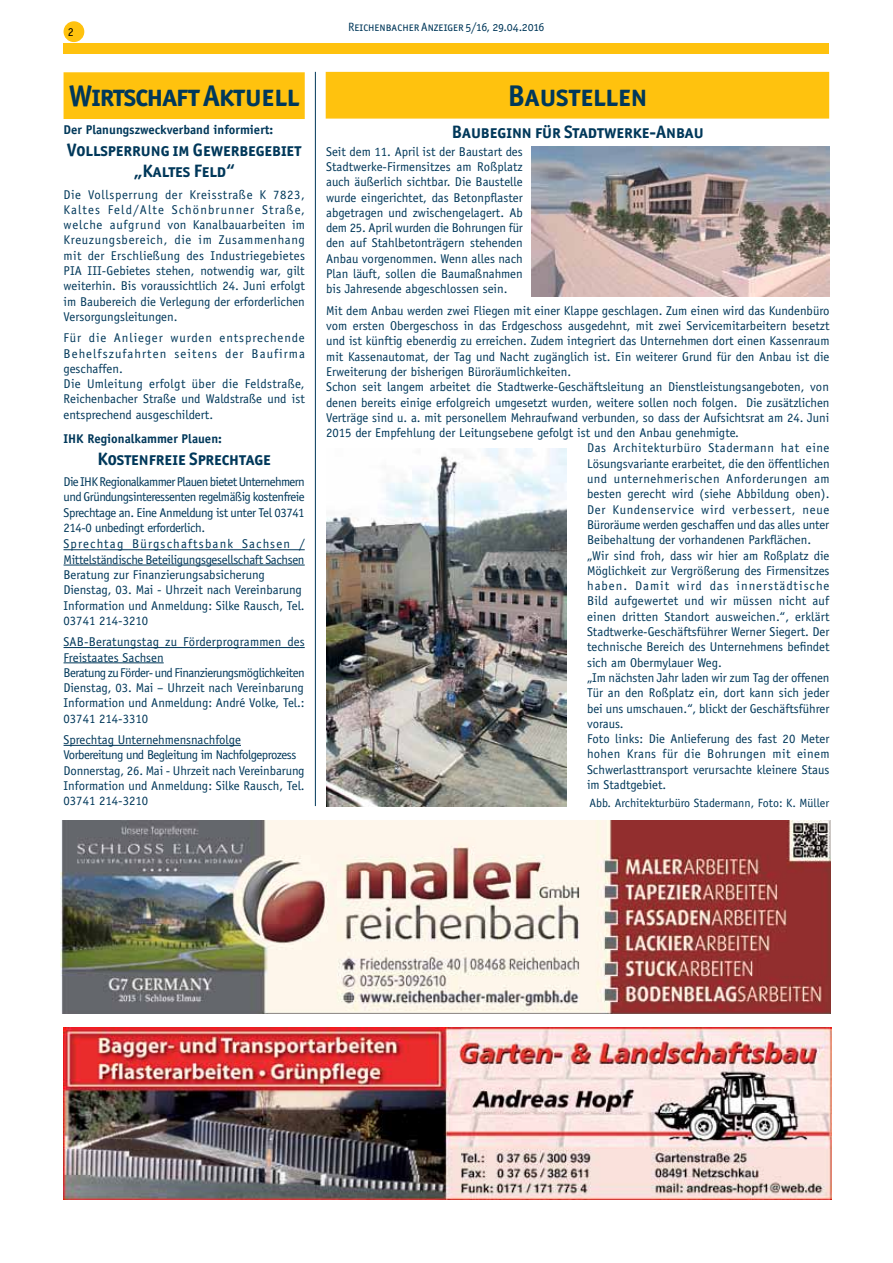
<style>
.page{position:relative;width:893px;height:1263px;background:#fff}
.page>*{position:absolute;margin:0;border:0;box-sizing:border-box;transform-origin:0 0}
.t1{font:30px "Officina San ITC Bold SC";letter-spacing:-.015em;color:#00385a}
.t2{font:18px/21.6px "Officina San ITC Bold SC";color:#00385a;text-align:center}
.t3{font:12.75px/15.3px "Officina Sans";color:#00385a;text-align:justify}
.t4{font:12.75px/15.3px "Officina Sans";letter-spacing:.03em;color:#00385a}
.t5{font:700 12.75px "Officina Sans";color:#00385a}
.t6{font:12.75px "Officina Sans";letter-spacing:.045em;color:#00385a}
.t7{font:12.75px "Officina Sans";letter-spacing:.04em;color:#00385a}
.t8{font:12.75px "Officina Sans";letter-spacing:.055em;color:#00385a}
.t9{font:12.75px "Officina Sans";letter-spacing:.025em;color:#00385a}
.t10{font:12.75px "Officina Sans";letter-spacing:.08em;color:#00385a}
.t11{font:12px "Officina Sans";color:#00385a}
.t12{font:12px "Officina San ITC Book SC";color:#00385a}
.t13{font:12px "Officina Sans";color:#000}
</style>
<div class="page">
<div style="left:64px;top:22px;width:20px;height:19px;background:#ffc20e;border-radius:50%"></div>
<div style="left:64px;top:21px;width:20px;height:21px;border:2px solid #ffc20e;border-radius:50%"></div>
<div style="left:64px;top:44px;width:765px;height:10px;background:#ffc20e"></div>
<div style="left:64px;top:72px;width:241px;height:47px;background:#ffc20e;border:2px solid #ffc20e"></div>
<hr style="left:64px;top:549px;width:241px;height:1px;background:#00385a">
<hr style="left:64px;top:565px;width:241px;height:1px;background:#00385a">
<hr style="left:64px;top:647px;width:241px;height:1px;background:#00385a">
<hr style="left:64px;top:662px;width:100px;height:1px;background:#00385a">
<hr style="left:64px;top:745px;width:177px;height:1px;background:#00385a">
<div style="left:326px;top:72px;width:503px;height:47px;background:#ffc20e;border:2px solid #ffc20e"></div>
<img style="left:531px;top:146px;width:298px;height:151px">
<img style="left:326px;top:449px;width:241px;height:357px">
<hr style="left:315px;top:72px;width:1px;height:734px;background:#00385a">
<img style="left:61px;top:821px;width:769px;height:193px">
<img style="left:64px;top:1027px;width:767px;height:172px">
<p class="t13" style="left:68px;top:25px;width:7px">2</p>
<h1 class="t1" style="left:69px;top:77px;width:232px">Wirtschaft Aktuell</h1>
<p class="t5" style="left:64px;top:122px;width:211px">Der Planungszweckverband informiert:</p>
<h2 class="t2" style="left:67px;top:138px;width:236px">Vollsperrung im Gewerbegebiet „Kaltes Feld“</h2>
<p class="t3" style="left:64px;top:187px;width:243px">Die Vollsperrung der Kreisstraße K 7823, Kaltes Feld/Alte Schönbrunner Straße, welche aufgrund von Kanalbauarbeiten im Kreuzungsbereich, die im Zusammenhang mit der Erschließung des Industriegebietes PIA III-Gebietes stehen, notwendig war, gilt weiterhin. Bis voraussichtlich 24. Juni erfolgt im Baubereich die Verlegung der erforderlichen Versorgungsleitungen.</p>
<p class="t4" style="left:64px;top:330px;width:243px">Für die Anlieger wurden entsprechende Behelfszufahrten seitens der Baufirma geschaffen.<br>Die Umleitung erfolgt über die Feldstraße, Reichenbacher Straße und Waldstraße und ist entsprechend ausgeschildert.</p>
<p class="t5" style="left:64px;top:431px;width:160px">IHK Regionalkammer Plauen:</p>
<h2 class="t2" style="left:97px;top:448px;width:175px">Kostenfreie Sprechtage</h2>
<p class="t3" style="left:64px;top:474px;width:243px">Die IHK Regionalkammer Plauen bietet Unternehmern und Gründungsinteressenten regelmäßig kostenfreie Sprechtage an. Eine Anmeldung ist unter Tel 03741<br>214-0 unbedingt erforderlich.</p>
<p class="t3" style="left:64px;top:536px;width:243px;text-align:left">Sprechtag Bürgschaftsbank Sachsen / Mittelständische Beteiligungsgesellschaft Sachsen Beratung zur Finanzierungsabsicherung Dienstag, 03. Mai - Uhrzeit nach Vereinbarung Information und Anmeldung: Silke Rausch, Tel.<br>03741 214-3210</p>
<p class="t3" style="left:64px;top:634px;width:243px;text-align:left">SAB-Beratungstag zu Förderprogrammen des Freistaates Sachsen<br>Beratung zu Förder- und Finanzierungsmöglichkeiten Dienstag, 03. Mai – Uhrzeit nach Vereinbarung Information und Anmeldung: André Volke, Tel.:<br>03741 214-3310</p>
<p class="t3" style="left:64px;top:732px;width:243px;text-align:left">Sprechtag Unternehmensnachfolge<br>Vorbereitung und Begleitung im Nachfolgeprozess Donnerstag, 26. Mai - Uhrzeit nach Vereinbarung Information und Anmeldung: Silke Rausch, Tel.<br>03741 214-3210</p>
<p class="t12" style="left:348px;top:20px;width:198px">Reichenbacher Anzeiger 5/16, 29.04.2016</p>
<h1 class="t1" style="left:508px;top:77px;width:141px">Baustellen</h1>
<h2 class="t2" style="left:452px;top:121px;width:253px">Baubeginn für Stadtwerke-Anbau</h2>
<p class="t3" style="left:326px;top:144px;width:198px">Seit dem 11. April ist der Baustart des Stadtwerke-Firmensitzes am Roßplatz auch äußerlich sichtbar. Die Baustelle wurde eingerichtet, das Betonpflaster abgetragen und zwischengelagert. Ab dem 25. April wurden die Bohrungen für den auf Stahlbetonträgern stehenden Anbau vorgenommen. Wenn alles nach Plan läuft, sollen die Baumaßnahmen bis Jahresende abgeschlossen sein.</p>
<p class="t3" style="left:326px;top:303px;width:505px">Mit dem Anbau werden zwei Fliegen mit einer Klappe geschlagen. Zum einen wird das Kundenbüro</p>
<p class="t3" style="left:326px;top:318px;width:505px">vom ersten Obergeschoss in das Erdgeschoss ausgedehnt, mit zwei Servicemitarbeitern besetzt</p>
<p class="t3" style="left:326px;top:333px;width:505px">und ist künftig ebenerdig zu erreichen. Zudem integriert das Unternehmen dort einen Kassenraum</p>
<p class="t3" style="left:326px;top:349px;width:505px">mit Kassenautomat, der Tag und Nacht zugänglich ist. Ein weiterer Grund für den Anbau ist die</p>
<p class="t3" style="left:326px;top:364px;width:246px">Erweiterung der bisherigen Büroräumlichkeiten.</p>
<p class="t3" style="left:326px;top:379px;width:504px">Schon seit langem arbeitet die Stadtwerke-Geschäftsleitung an Dienstleistungsangeboten, von</p>
<p class="t3" style="left:326px;top:395px;width:505px">denen bereits einige erfolgreich umgesetzt wurden, weitere sollen noch folgen. Die zusätzlichen</p>
<p class="t3" style="left:326px;top:410px;width:505px">Verträge sind u. a. mit personellem Mehraufwand verbunden, so dass der Aufsichtsrat am 24. Juni</p>
<p class="t3" style="left:326px;top:425px;width:414px">2015 der Empfehlung der Leitungsebene gefolgt ist und den Anbau genehmigte.</p>
<p class="t6" style="left:587px;top:441px;width:244px">Das Architekturbüro Stadermann hat eine</p>
<p class="t3" style="left:587px;top:456px;width:244px">Lösungsvariante erarbeitet, die den öffentlichen</p>
<p class="t7" style="left:587px;top:471px;width:244px">und unternehmerischen Anforderungen am</p>
<p class="t3" style="left:587px;top:486px;width:244px">besten gerecht wird (siehe Abbildung oben).</p>
<p class="t8" style="left:587px;top:502px;width:244px">Der Kundenservice wird verbessert, neue</p>
<p class="t3" style="left:587px;top:517px;width:244px">Büroräume werden geschaffen und das alles unter</p>
<p class="t3" style="left:587px;top:532px;width:226px">Beibehaltung der vorhandenen Parkflächen.</p>
<p class="t3" style="left:587px;top:548px;width:244px">„Wir sind froh, dass wir hier am Roßplatz die</p>
<p class="t3" style="left:587px;top:563px;width:244px">Möglichkeit zur Vergrößerung des Firmensitzes</p>
<p class="t10" style="left:587px;top:578px;width:244px">haben. Damit wird das innerstädtische</p>
<p class="t9" style="left:587px;top:594px;width:244px">Bild aufgewertet und wir müssen nicht auf</p>
<p class="t3" style="left:587px;top:609px;width:244px">einen dritten Standort ausweichen.“, erklärt</p>
<p class="t3" style="left:587px;top:624px;width:244px">Stadtwerke-Geschäftsführer Werner Siegert. Der</p>
<p class="t3" style="left:587px;top:639px;width:244px">technische Bereich des Unternehmens befindet</p>
<p class="t3" style="left:587px;top:655px;width:136px">sich am Obermylauer Weg.</p>
<p class="t3" style="left:587px;top:670px;width:244px">„Im nächsten Jahr laden wir zum Tag der offenen</p>
<p class="t3" style="left:587px;top:685px;width:244px">Tür an den Roßplatz ein, dort kann sich jeder</p>
<p class="t3" style="left:587px;top:701px;width:244px">bei uns umschauen.“, blickt der Geschäftsführer</p>
<p class="t3" style="left:587px;top:716px;width:38px">voraus.</p>
<p class="t3" style="left:587px;top:731px;width:244px">Foto links: Die Anlieferung des fast 20 Meter</p>
<p class="t4" style="left:587px;top:746px;width:244px">hohen Krans für die Bohrungen mit einem</p>
<p class="t3" style="left:587px;top:762px;width:244px">Schwerlasttransport verursachte kleinere Staus</p>
<p class="t3" style="left:587px;top:777px;width:81px">im Stadtgebiet.</p>
<p class="t11" style="left:589px;top:795px;width:241px">Abb. Architekturbüro Stadermann, Foto: K. Müller</p>
</div>
